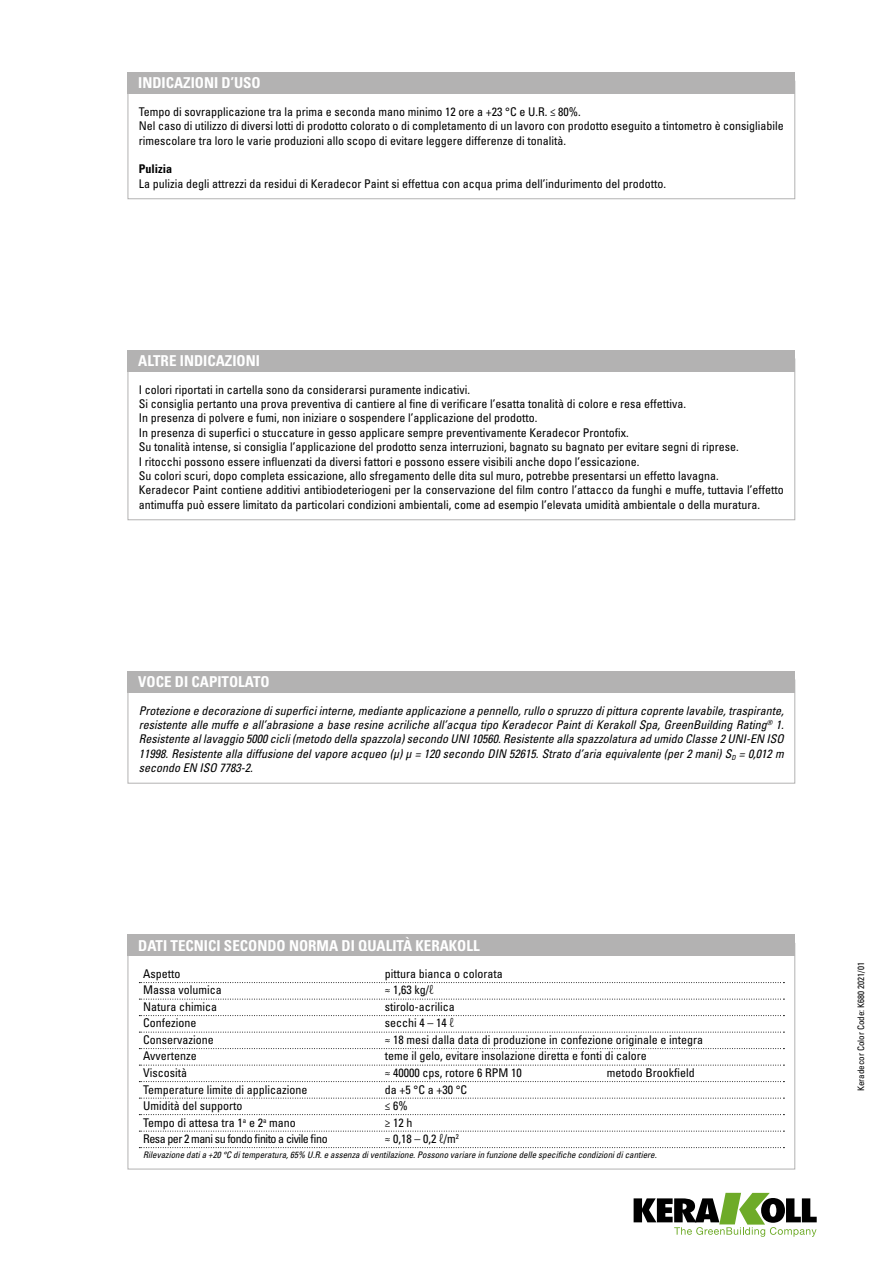
<style>
.page{position:relative;width:893px;height:1263px;background:#fff}
.page>*{position:absolute;margin:0;border:0;box-sizing:border-box;transform-origin:0 0}
.t1{font:700 condensed 15px "Univers LT Std";color:#fff}
.t2{font:condensed 12px/14.4px "Univers LT Std";color:#000}
.t3{font:italic condensed 12px/14.4px "Univers LT Std";color:#000;text-align:justify}
.t4{font:condensed 12px "Univers LT Std";letter-spacing:-.04em;color:#000}
.t5{font:700 condensed 12px "Univers LT Std";color:#000}
.t6{font:italic condensed 9px "Univers LT Std";color:#000}
.t7{font:condensed 9px "Univers LT Std";color:#000}
.s1{font-weight:300}
</style>
<div class="page">
<svg style="left:634px;top:1193px;width:183px;height:44px"></svg>
<div style="left:128px;top:81px;width:667px;height:118px;border:1px solid #b3b2b2"></div>
<div style="left:128px;top:72px;width:667px;height:22px;background:#b3b2b2"></div>
<div style="left:128px;top:350px;width:667px;height:21px;background:#b3b2b2"></div>
<div style="left:128px;top:680px;width:667px;height:103px;border:1px solid #b3b2b2"></div>
<div style="left:128px;top:671px;width:667px;height:21px;background:#b3b2b2"></div>
<svg style="left:139px;top:982px;width:645px;height:1px"></svg>
<svg style="left:139px;top:999px;width:645px;height:1px"></svg>
<svg style="left:139px;top:1015px;width:645px;height:1px"></svg>
<svg style="left:139px;top:1032px;width:645px;height:1px"></svg>
<svg style="left:139px;top:1048px;width:645px;height:1px"></svg>
<svg style="left:139px;top:1065px;width:645px;height:1px"></svg>
<svg style="left:139px;top:1081px;width:645px;height:1px"></svg>
<svg style="left:139px;top:1098px;width:645px;height:1px"></svg>
<svg style="left:139px;top:1114px;width:645px;height:1px"></svg>
<svg style="left:139px;top:1131px;width:645px;height:1px"></svg>
<svg style="left:139px;top:1147px;width:645px;height:1px"></svg>
<div style="left:128px;top:934px;width:667px;height:22px;background:#b3b2b2"></div>
<p class="t1" style="left:138px;top:74px;width:124px">INDICAZIONI D’USO</p>
<p class="t2" style="left:139px;top:104px;width:646px">Tempo di sovrapplicazione tra la prima e seconda mano minimo 12 ore a +23 °C e U.R. ≤ 80%.<br>Nel caso di utilizzo di diversi lotti di prodotto colorato o di completamento di un lavoro con prodotto eseguito a tintometro è consigliabile rimescolare tra loro le varie produzioni allo scopo di evitare leggere differenze di tonalità.</p>
<p class="t5" style="left:139px;top:162px;width:35px">Pulizia</p>
<p class="t2" style="left:139px;top:176px;width:529px">La pulizia degli attrezzi da residui di Keradecor Paint si effettua con acqua prima dell’indurimento del prodotto.</p>
<p class="t1" style="left:138px;top:352px;width:123px">ALTRE INDICAZIONI</p>
<p class="t2" style="left:139px;top:382px;width:646px">I colori riportati in cartella sono da considerarsi puramente indicativi.<br>Si consiglia pertanto una prova preventiva di cantiere al fine di verificare l’esatta tonalità di colore e resa effettiva.<br>In presenza di polvere e fumi, non iniziare o sospendere l’applicazione del prodotto.<br>In presenza di superfici o stuccature in gesso applicare sempre preventivamente Keradecor Prontofix.<br>Su tonalità intense, si consiglia l’applicazione del prodotto senza interruzioni, bagnato su bagnato per evitare segni di riprese.<br>I ritocchi possono essere influenzati da diversi fattori e possono essere visibili anche dopo l’essicazione.<br>Su colori scuri, dopo completa essicazione, allo sfregamento delle dita sul muro, potrebbe presentarsi un effetto lavagna.<br>Keradecor Paint contiene additivi antibiodeteriogeni per la conservazione del film contro l’attacco da funghi e muffe, tuttavia l’effetto antimuffa può essere limitato da particolari condizioni ambientali, come ad esempio l’elevata umidità ambientale o della muratura.</p>
<p class="t1" style="left:138px;top:673px;width:133px">VOCE DI CAPITOLATO</p>
<p class="t3" style="left:139px;top:703px;width:646px">Protezione e decorazione di superfici interne, mediante applicazione a pennello, rullo o spruzzo di pittura coprente lavabile, traspirante, resistente alle muffe e all’abrasione a base resine acriliche all’acqua tipo Keradecor Paint di Kerakoll Spa, GreenBuilding Rating<sup>®</sup> 1.<br>Resistente al lavaggio 5000 cicli (metodo della spazzola) secondo UNI 10560. Resistente alla spazzolatura ad umido Classe 2 UNI-EN ISO 11998. Resistente alla diffusione del vapore acqueo (μ) μ = 120 secondo DIN 52615. Strato d’aria equivalente (per 2 mani) S<sub>D</sub> = 0,012 m secondo EN ISO 7783-2.</p>
<p class="t1" style="left:138px;top:936px;width:343px">DATI TECNICI SECONDO NORMA DI QUALITÀ KERAKOLL</p>
<p class="t2" style="left:143px;top:966px;width:39px">Aspetto</p>
<p class="t2" style="left:385px;top:966px;width:119px">pittura bianca o colorata</p>
<p class="t2" style="left:143px;top:983px;width:80px">Massa volumica</p>
<p class="t2" style="left:385px;top:983px;width:50px">≈ 1,63 kg/<span class="s1">ℓ</span></p>
<p class="t2" style="left:143px;top:999px;width:75px">Natura chimica</p>
<p class="t2" style="left:385px;top:999px;width:71px">stirolo-acrilica</p>
<p class="t2" style="left:143px;top:1016px;width:55px">Confezione</p>
<p class="t2" style="left:385px;top:1016px;width:71px">secchi 4 – 14 <span class="s1">ℓ</span></p>
<p class="t2" style="left:143px;top:1032px;width:72px">Conservazione</p>
<p class="t2" style="left:385px;top:1032px;width:320px">≈ 18 mesi dalla data di produzione in confezione originale e integra</p>
<p class="t2" style="left:143px;top:1049px;width:55px">Avvertenze</p>
<p class="t2" style="left:385px;top:1049px;width:263px">teme il gelo, evitare insolazione diretta e fonti di calore</p>
<p class="t2" style="left:143px;top:1065px;width:45px">Viscosità</p>
<p class="t2" style="left:385px;top:1065px;width:138px">≈ 40000 cps, rotore 6 RPM 10</p>
<p class="t2" style="left:607px;top:1065px;width:89px">metodo Brookfield</p>
<p class="t2" style="left:143px;top:1082px;width:166px">Temperature limite di applicazione</p>
<p class="t2" style="left:385px;top:1082px;width:84px">da +5 °C a +30 °C</p>
<p class="t2" style="left:143px;top:1098px;width:101px">Umidità del supporto</p>
<p class="t2" style="left:385px;top:1098px;width:24px">≤ 6%</p>
<p class="t2" style="left:143px;top:1115px;width:154px">Tempo di attesa tra 1<sup>a</sup> e 2<sup>a</sup> mano</p>
<p class="t2" style="left:385px;top:1115px;width:29px">≥ 12 h</p>
<p class="t4" style="left:143px;top:1131px;width:186px">Resa per 2 mani su fondo finito a civile fino</p>
<p class="t2" style="left:385px;top:1131px;width:76px">≈ 0,18 – 0,2 <span class="s1">ℓ</span>/m<sup>2</sup></p>
<p class="t6" style="left:143px;top:1149px;width:515px">Rilevazione dati a +20 °C di temperatura, 65% U.R. e assenza di ventilazione. Possono variare in funzione delle specifiche condizioni di cantiere.</p>
<p class="t7" style="left:855px;top:1091px;width:130px;rotate:-90deg">Keradecor Color Code: K680 2021/01</p>
</div>
